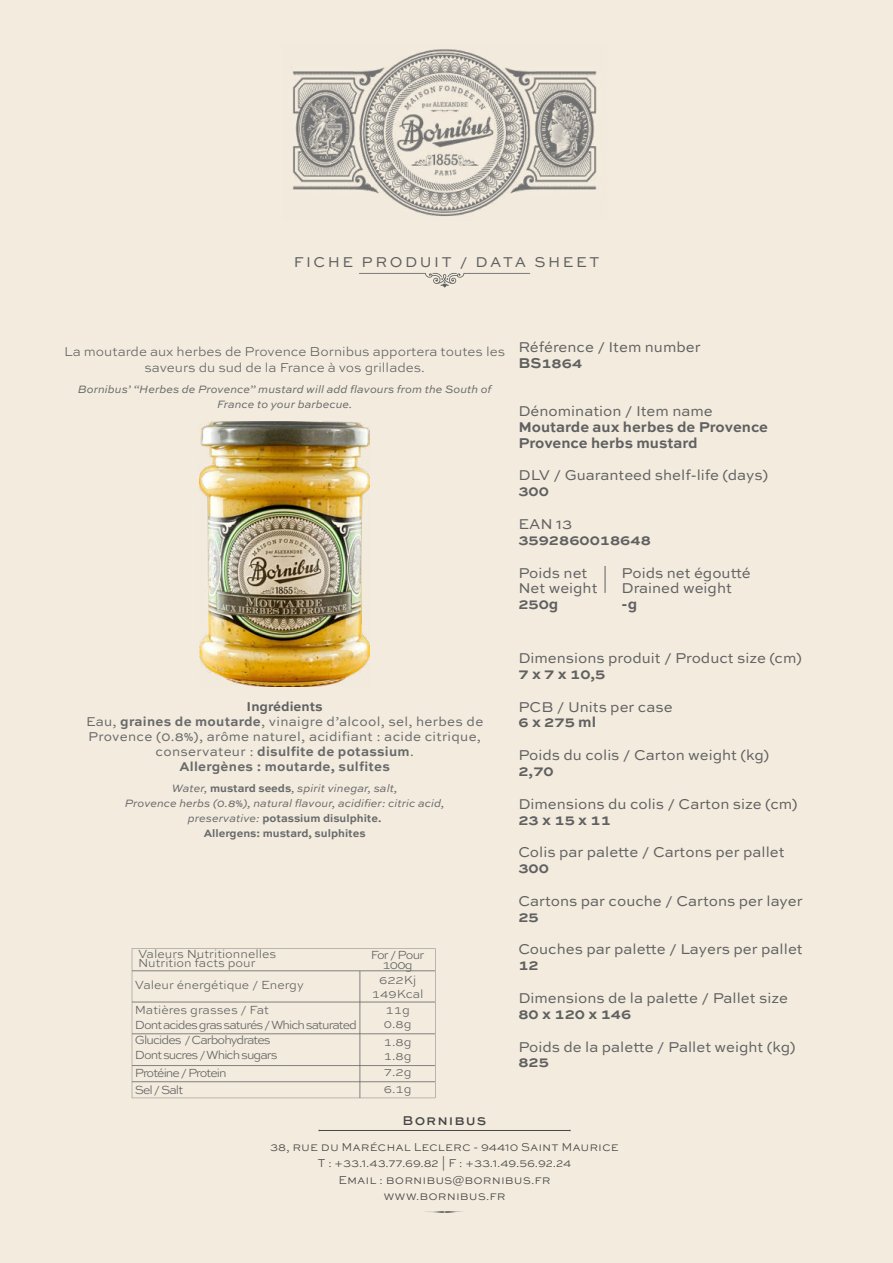
<style>
.page{position:relative;width:893px;height:1263px;background:#f2ebde}
.page>*{position:absolute;margin:0;border:0;box-sizing:border-box;transform-origin:0 0}
.t1{font:15px/15.8px "Sweet Sans Pro";color:#606061}
.t2{font:700 15px/15.8px "Sweet Sans Pro";color:#606061}
.t3{font:15px "Sweet Sans Pro";letter-spacing:.17em;color:#606061}
.t4{font:13.5px/15px "Sweet Sans Pro";letter-spacing:.02em;color:#68696a;text-align:center}
.t5{font:300 13.5px/16.5px "Sweet Sans Pro";letter-spacing:-.005em;color:#606061;text-align:center}
.t6{font:500 13.5px "Sweet Sans Pro";letter-spacing:.075em;color:#474747}
.t7{font:300 12.45px/16.5px "Sweet Sans Pro";letter-spacing:-.02em;color:#606061}
.t8{font:300 12.45px/15.1px "Sweet Sans Pro";letter-spacing:-.08em;color:#606061}
.t9{font:300 12.45px/24.9px "Sweet Sans Pro";color:#606061}
.t10{font:300 12px/16.5px "Sweet Sans Pro";color:#474747;text-align:center}
.t11{font:italic 11.25px/15px "Sweet Sans Pro";color:#68696a;text-align:center}
.s1{font-weight:700;color:#606061}
.s2{font-weight:700}
.s3{font-weight:700;font-style:normal}
</style>
<div class="page">
<svg style="left:359px;top:273px;width:171px;height:14px"></svg>
<hr style="left:319px;top:1130px;width:251px;height:1px;background:#474747">
<img style="left:292px;top:49px;width:305px;height:167px">
<svg style="left:605px;top:566px;width:1px;height:27px"></svg>
<svg style="left:132px;top:948px;width:303px;height:150px"></svg>
<img style="left:200px;top:422px;width:170px;height:264px">
<p class="t3" style="left:294px;top:251px;width:307px">FICHE PRODUIT / DATA SHEET</p>
<p class="t5" style="left:64px;top:342px;width:442px">La moutarde aux herbes de Provence Bornibus apportera toutes les saveurs du sud de la France à vos grillades.</p>
<p class="t11" style="left:78px;top:381px;width:415px">Bornibus’ “Herbes de Provence” mustard will add flavours from the South of<br>France to your barbecue.</p>
<p class="t1" style="left:518px;top:338px;width:184px">Référence / Item number</p>
<p class="t2" style="left:518px;top:354px;width:65px">BS1864</p>
<p class="t1" style="left:518px;top:403px;width:196px">Dénomination / Item name</p>
<p class="t2" style="left:518px;top:418px;width:251px">Moutarde aux herbes de Provence<br>Provence herbs mustard</p>
<p class="t1" style="left:518px;top:467px;width:251px">DLV / Guaranteed shelf-life (days)</p>
<p class="t2" style="left:518px;top:482px;width:32px">300</p>
<p class="t1" style="left:518px;top:515px;width:55px">EAN 13</p>
<p class="t2" style="left:518px;top:531px;width:134px">3592860018648</p>
<p class="t1" style="left:518px;top:564px;width:81px">Poids net<br>Net weight</p>
<p class="t2" style="left:518px;top:595px;width:42px">250g</p>
<p class="t1" style="left:622px;top:564px;width:131px">Poids net égoutté<br>Drained weight</p>
<p class="t2" style="left:622px;top:595px;width:17px">-g</p>
<p class="t4" style="left:86px;top:699px;width:399px"><span class="s1">Ingrédients<br></span>Eau, <span class="s2">graines de moutarde</span>, vinaigre d’alcool, sel, herbes de Provence (0.8%), arôme naturel, acidifiant : acide citrique, conservateur : <span class="s2">disulfite de potassium</span>.<br><span class="s2">Allergènes : moutarde, sulfites</span></p>
<p class="t11" style="left:125px;top:780px;width:321px">Water, <span class="s3">mustard seeds</span>, spirit vinegar, salt,<br>Provence herbs (0.8%), natural flavour, acidifier: citric acid, preservative: <span class="s3">potassium disulphite.<br>Allergens: mustard, sulphites</span></p>
<p class="t7" style="left:138px;top:948px;width:140px;line-height:9.6px">Valeurs Nutritionnelles<br>Nutrition facts pour</p>
<p class="t9" style="left:135px;top:972px;width:170px">Valeur énergétique / Energy<br>Matières grasses / Fat</p>
<p class="t8" style="left:135px;top:1017px;width:224px">Dont acides gras saturés / Which saturated<br>Glucides / Carbohydrates<br>Dont sucres / Which sugars</p>
<p class="t7" style="left:135px;top:1064px;width:93px">Protéine / Protein<br>Sel / Salt</p>
<p class="t7" style="left:371px;top:949px;width:55px;line-height:9.6px;text-align:center">For / Pour<br>100g</p>
<p class="t9" style="left:372px;top:972px;width:53px;line-height:13.8px;text-align:center">622Kj<br>149Kcal</p>
<p class="t7" style="left:384px;top:1003px;width:29px;line-height:13.8px">11g<br>0.8g</p>
<p class="t7" style="left:384px;top:1034px;width:29px;line-height:13.8px">1.8g<br>1.8g</p>
<p class="t7" style="left:384px;top:1063px;width:29px">7.2g<br>6.1g</p>
<p class="t1" style="left:518px;top:650px;width:285px">Dimensions produit / Product size (cm)</p>
<p class="t2" style="left:518px;top:665px;width:89px">7 x 7 x 10,5</p>
<p class="t1" style="left:518px;top:698px;width:156px">PCB / Units per case</p>
<p class="t2" style="left:518px;top:714px;width:79px">6 x 275 ml</p>
<p class="t1" style="left:518px;top:747px;width:252px">Poids du colis / Carton weight (kg)</p>
<p class="t2" style="left:518px;top:762px;width:37px">2,70</p>
<p class="t1" style="left:518px;top:795px;width:281px">Dimensions du colis / Carton size (cm)</p>
<p class="t2" style="left:518px;top:811px;width:94px">23 x 15 x 11</p>
<p class="t1" style="left:518px;top:844px;width:268px">Colis par palette / Cartons per pallet</p>
<p class="t2" style="left:518px;top:859px;width:32px">300</p>
<p class="t1" style="left:518px;top:892px;width:286px">Cartons par couche / Cartons per layer</p>
<p class="t2" style="left:518px;top:908px;width:22px">25</p>
<p class="t1" style="left:518px;top:941px;width:286px">Couches par palette / Layers per pallet</p>
<p class="t2" style="left:518px;top:956px;width:22px">12</p>
<p class="t1" style="left:518px;top:989px;width:271px">Dimensions de la palette / Pallet size</p>
<p class="t2" style="left:518px;top:1005px;width:114px">80 x 120 x 146</p>
<p class="t1" style="left:518px;top:1038px;width:279px">Poids de la palette / Pallet weight (kg)</p>
<p class="t2" style="left:518px;top:1053px;width:32px">825</p>
<p class="t6" style="left:403px;top:1111px;width:85px">Bornibus</p>
<p class="t10" style="left:270px;top:1138px;width:350px">38, rue du Maréchal Leclerc - 94410 Saint Maurice T : +33.1.43.77.69.82 | F : +33.1.49.56.92.24<br>Email : bornibus@bornibus.fr<br>www.bornibus.fr</p>
</div>
